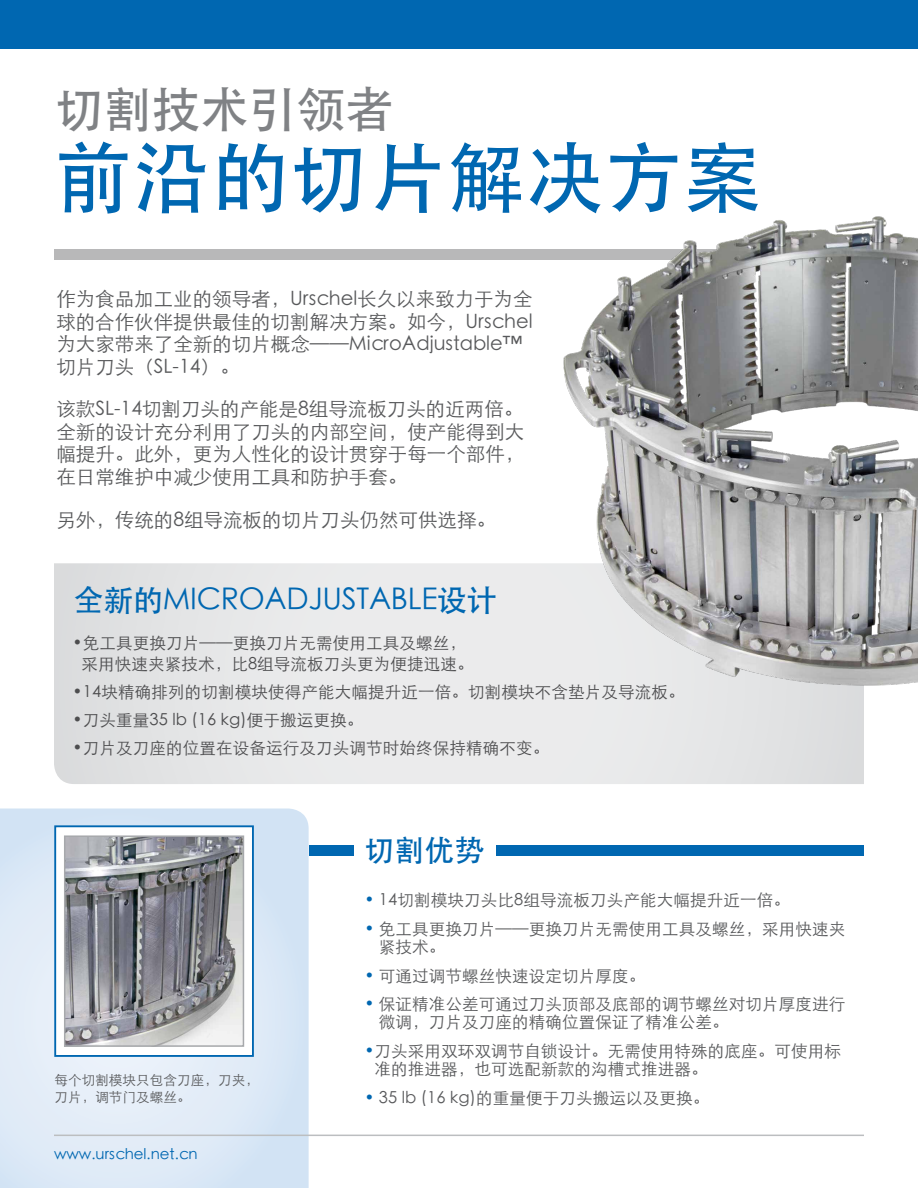
<style>
.page{position:relative;width:918px;height:1188px;background:#fff}
.page>*{position:absolute;margin:0;border:0;box-sizing:border-box;transform-origin:0 0}
.t1{font:77.85px "ST Heiti";letter-spacing:.01em;color:#0067b1}
.t2{font:48.75px "ST Heiti";letter-spacing:-.01em;color:#808285}
.t3{font:30px "ST Heiti";letter-spacing:-.01em;color:#0067b1}
.t4{font:19.5px/22.5px "ST Xihei";color:#58595b}
.t5{font:16.5px/18px "ST Xihei";letter-spacing:.01em;color:#58595b}
.t6{font:16.5px/21px "ST Xihei";letter-spacing:.01em;color:#4d4d4f;text-align:center}
.t7{font:15px "ST Heiti";color:#0067b1}
.t8{font:13.5px/16.5px "ST Xihei";letter-spacing:.01em;color:#58595b}
.s1{color:#0067b1}
</style>
<div class="page">
<div style="left:309px;top:846px;width:44px;height:10px;background:#0067b1"></div>
<svg style="left:0;top:808px;width:309px;height:380px;background:#dce9f6"></svg>
<div style="left:54px;top:825px;width:200px;height:232px;background:#fff;border:2px solid #0067b1"></div>
<svg style="left:54px;top:563px;width:810px;height:221px;background:#e6e6e7"></svg>
<div style="left:54px;top:249px;width:824px;height:10px;background:#b8b8b9"></div>
<hr style="left:54px;top:1135px;width:810px;height:1px;background:#bcbec0">
<div style="left:0;top:0;width:918px;height:48px;background:#0067b1"></div>
<img style="left:67px;top:838px;width:174px;height:206px">
<div style="left:64px;top:835px;width:180px;height:212px;border:2px solid #a7a9ac"></div>
<div style="left:497px;top:846px;width:367px;height:10px;background:#0067b1"></div>
<img style="left:527px;top:216px;width:391px;height:483px">
<div style="left:47px;top:129px;width:723px;height:97px;background:#fff"></div>
<h2 class="t2" style="left:55px;top:85px;width:340px">切割技术引领者</h2>
<h1 class="t1" style="left:54px;top:139px;width:709px">前沿的切片解决方案</h1>
<p class="t4" style="left:56px;top:288px;width:478px">作为食品加工业的领导者，Urschel长久以来致力于为全球的合作伙伴提供最佳的切割解决方案。如今，Urschel为大家带来了全新的切片概念——MicroAdjustable™切片刀头（SL-14）。</p>
<p class="t4" style="left:56px;top:398px;width:469px;text-align:justify">该款SL-14切割刀头的产能是8组导流板刀头的近两倍。全新的设计充分利用了刀头的内部空间，使产能得到大幅提升。此外，更为人性化的设计贯穿于每一个部件，在日常维护中减少使用工具和防护手套。</p>
<p class="t4" style="left:56px;top:508px;width:441px">另外，传统的8组导流板的切片刀头仍然可供选择。</p>
<h3 class="t3" style="left:74px;top:586px;width:425px">全新的MICROADJUSTABLE设计</h3>
<p class="t6" style="left:72px;top:633px;width:403px">•免工具更换刀片——更换刀片无需使用工具及螺丝，采用快速夹紧技术，比8组导流板刀头更为便捷迅速。</p>
<p class="t6" style="left:72px;top:682px;width:614px">•14块精确排列的切割模块使得产能大幅提升近一倍。切割模块不含垫片及导流板。</p>
<p class="t6" style="left:72px;top:709px;width:292px">•刀头重量35 lb (16 kg)便于搬运更换。</p>
<p class="t6" style="left:72px;top:737px;width:478px">•刀片及刀座的位置在设备运行及刀头调节时始终保持精确不变。</p>
<p class="t8" style="left:54px;top:1072px;width:206px">每个切割模块只包含刀座，刀夹，刀片，调节门及螺丝。</p>
<p class="t7" style="left:54px;top:1147px;width:145px">www.urschel.net.cn</p>
<h3 class="t3" style="left:364px;top:835px;width:121px">切割优势</h3>
<p class="t5" style="left:364px;top:891px;width:427px"><span class="s1">•</span> 14切割模块刀头比8组导流板刀头产能大幅提升近一倍。</p>
<p class="t5" style="left:379px;top:920px;width:468px;text-indent:-14px"><span class="s1">•</span> 免工具更换刀片——更换刀片无需使用工具及螺丝，采用快速夹紧技术。</p>
<p class="t5" style="left:364px;top:967px;width:282px"><span class="s1">•</span> 可通过调节螺丝快速设定切片厚度。</p>
<p class="t5" style="left:379px;top:996px;width:468px;text-indent:-14px"><span class="s1">•</span> 保证精准公差可通过刀头顶部及底部的调节螺丝对切片厚度进行微调，刀片及刀座的精确位置保证了精准公差。</p>
<p class="t5" style="left:375px;top:1042px;width:468px;text-indent:-10px"><span class="s1">•</span>刀头采用双环双调节自锁设计。无需使用特殊的底座。可使用标准的推进器，也可选配新款的沟槽式推进器。</p>
<p class="t5" style="left:364px;top:1089px;width:346px"><span class="s1">•</span> 35 lb (16 kg)的重量便于刀头搬运以及更换。</p>
</div>
